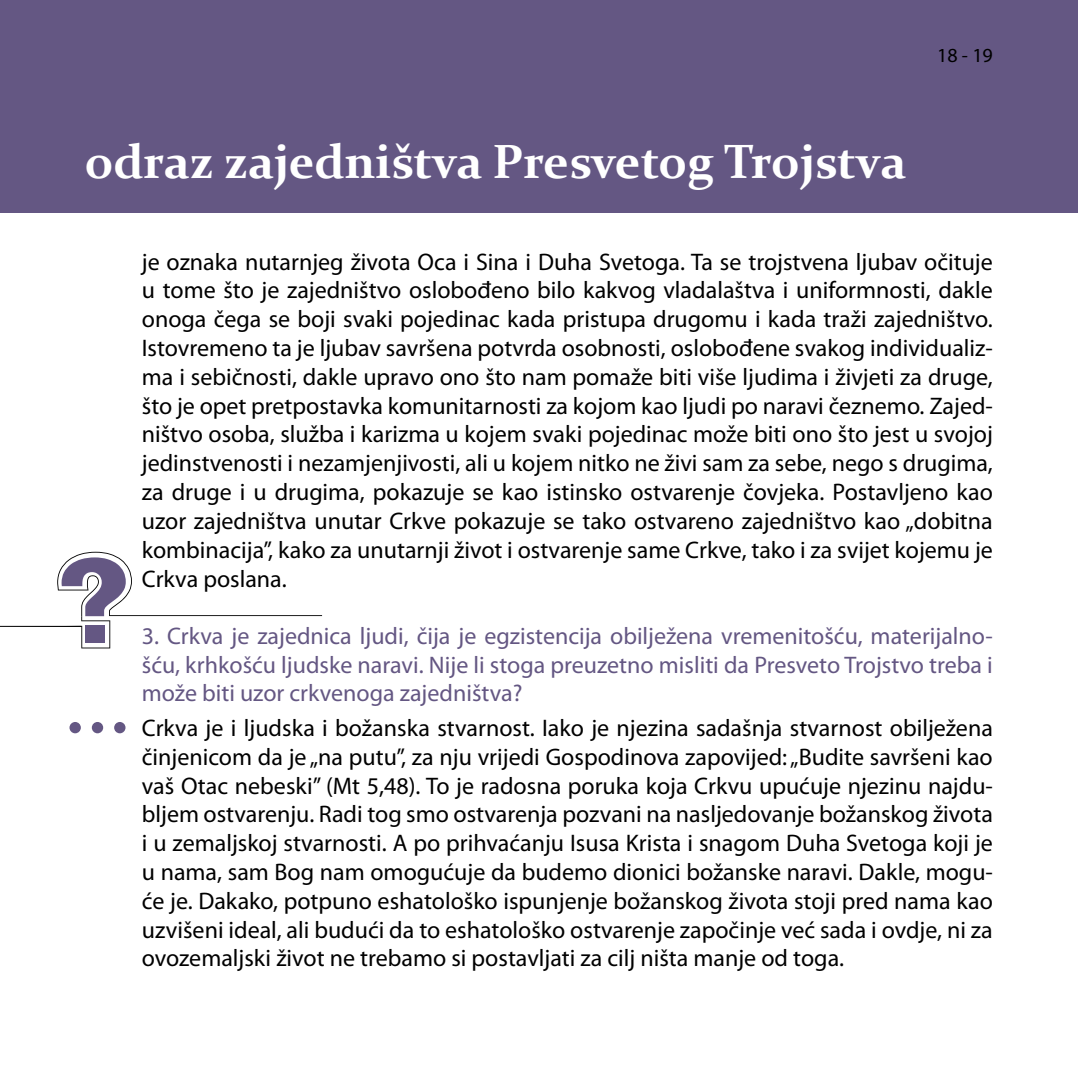
<style>
.page{position:relative;width:1078px;height:1078px;background:#fff}
.page>*{position:absolute;margin:0;border:0;box-sizing:border-box;transform-origin:0 0}
.t1{font:700 48px "Constantia";color:#fff}
.t2{font:24px/28.8px "Myriad Pro";color:#000;text-align:justify}
.t3{font:24px/28.8px "Myriad Pro";color:#645783;text-align:justify}
.t4{font:20px "Myriad Pro";color:#000}
</style>
<div class="page">
<div style="left:0;top:0;width:1077px;height:213px;background:#645783"></div>
<div style="left:69px;top:721px;width:12px;height:12px;background:#645783;border-radius:50%"></div>
<div style="left:92px;top:721px;width:11px;height:12px;background:#645783;border-radius:50%"></div>
<div style="left:114px;top:721px;width:11px;height:12px;background:#645783;border-radius:50%"></div>
<svg style="left:0;top:551px;width:322px;height:97px"></svg>
<hr style="left:0;top:626px;width:81px;height:1px;background:#010101">
<h1 class="t1" style="left:85px;top:128px;width:822px">odraz zajedništva Presvetog Trojstva</h1>
<p class="t4" style="left:936px;top:43px;width:57px">18 - 19</p>
<p class="t2" style="left:142px;top:247px;width:852px">je oznaka nutarnjeg života Oca i Sina i Duha Svetoga. Ta se trojstvena ljubav očituje u tome što je zajedništvo oslobođeno bilo kakvog vladalaštva i uniformnosti, dakle onoga čega se boji svaki pojedinac kada pristupa drugomu i kada traži zajedništvo.<br>Istovremeno ta je ljubav savršena potvrda osobnosti, oslobođene svakog individualiz&shy;ma i sebičnosti, dakle upravo ono što nam pomaže biti više ljudima i živjeti za druge, što je opet pretpostavka komunitarnosti za kojom kao ljudi po naravi čeznemo. Zajed&shy;ništvo osoba, služba i karizma u kojem svaki pojedinac može biti ono što jest u svojoj jedinstvenosti i nezamjenjivosti, ali u kojem nitko ne živi sam za sebe, nego s drugima, za druge i u drugima, pokazuje se kao istinsko ostvarenje čovjeka. Postavljeno kao uzor zajedništva unutar Crkve pokazuje se tako ostvareno zajedništvo kao „dobitna kombinacija”, kako za unutarnji život i ostvarenje same Crkve, tako i za svijet kojemu je Crkva poslana.</p>
<p class="t3" style="left:142px;top:620px;width:852px">3. Crkva je zajednica ljudi, čija je egzistencija obilježena vremenitošću, materijalno&shy;šću, krhkošću ljudske naravi. Nije li stoga preuzetno misliti da Presveto Trojstvo treba i može biti uzor crkvenoga zajedništva?</p>
<p class="t2" style="left:142px;top:713px;width:852px">Crkva je i ljudska i božanska stvarnost. Iako je njezina sadašnja stvarnost obilježena činjenicom da je „na putu”, za nju vrijedi Gospodinova zapovijed: „Budite savršeni kao vaš Otac nebeski” (Mt 5,48). To je radosna poruka koja Crkvu upućuje njezinu najdu&shy;bljem ostvarenju. Radi tog smo ostvarenja pozvani na nasljedovanje božanskog života i u zemaljskoj stvarnosti. A po prihvaćanju Isusa Krista i snagom Duha Svetoga koji je u nama, sam Bog nam omogućuje da budemo dionici božanske naravi. Dakle, mogu&shy;će je. Dakako, potpuno eshatološko ispunjenje božanskog života stoji pred nama kao uzvišeni ideal, ali budući da to eshatološko ostvarenje započinje već sada i ovdje, ni za ovozemaljski život ne trebamo si postavljati za cilj ništa manje od toga.</p>
</div>
